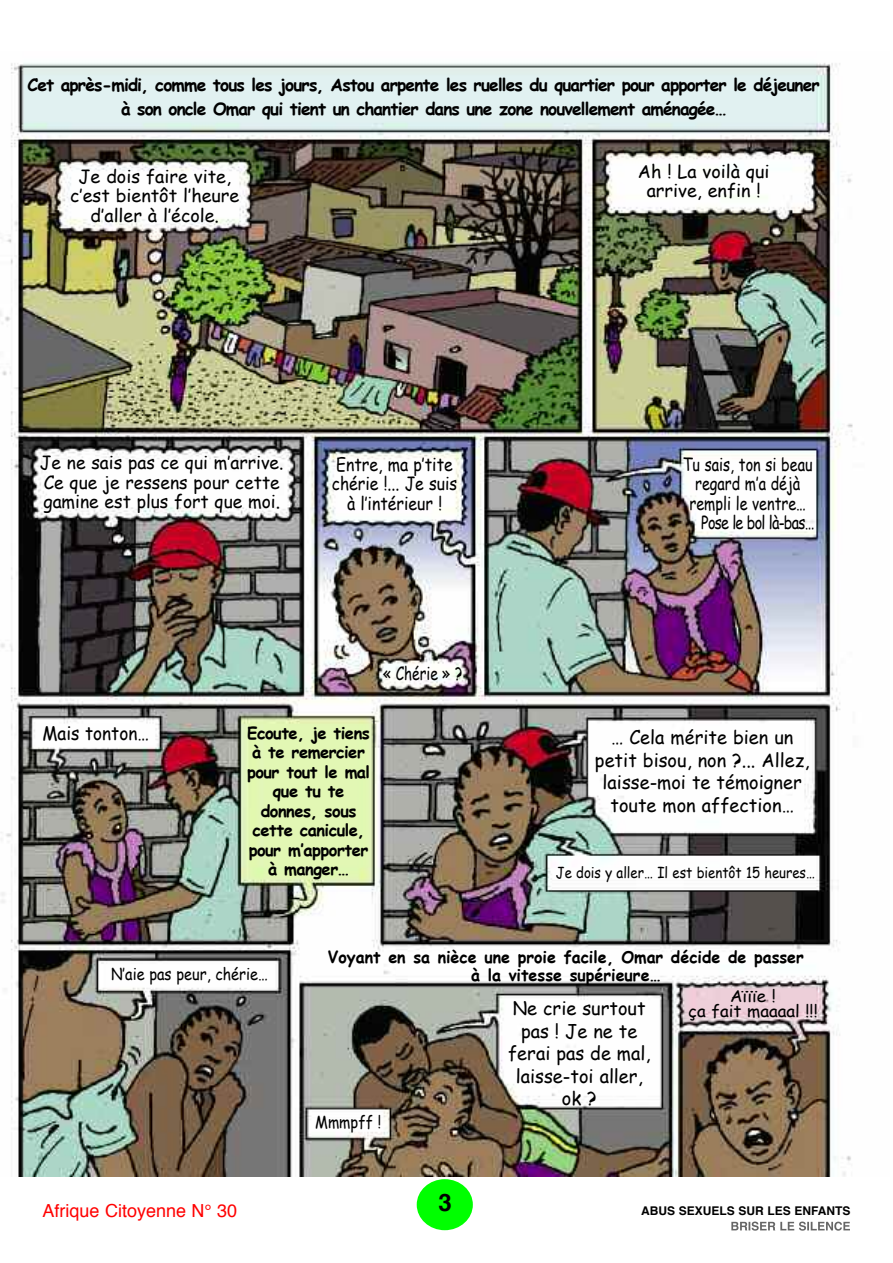
<style>
.page{position:relative;width:893px;height:1263px;background:#fff}
.page>*{position:absolute;margin:0;border:0;box-sizing:border-box;transform-origin:0 0}
.t1{font:700 24px "Helvetica";color:#000}
.t2{font:18.75px/22.5px "Comic Sans MS";color:#000;text-align:center}
.t3{font:18.75px "Comic Sans MS";color:#000;scale:.92 1}
.t4{font:18px/19.5px "Comic Sans MS";color:#000;text-align:center}
.t5{font:18px "Comic Sans MS";color:#000;scale:.8 1}
.t6{font:18px/19.5px "Comic Sans MS";color:#000;text-align:center;scale:.88 1}
.t7{font:18px "Helvetica";color:#f00}
.t8{font:18px "Comic Sans MS";letter-spacing:-.05em;color:#000;scale:.8 1}
.t9{font:18px "Comic Sans MS";color:#000;scale:.77 1}
.t10{font:700 17.25px/24px "Comic Sans MS";letter-spacing:-.05em;color:#000;text-align:center}
.t11{font:700 16.5px/19.5px "Comic Sans MS";letter-spacing:-.03em;color:#000;text-align:center}
.t12{font:700 16.5px/18px "Comic Sans MS";color:#000;text-align:center}
.t13{font:16.5px "Comic Sans MS";color:#000;scale:.88 1}
.t14{font:16.5px/15px "Comic Sans MS";color:#000;text-align:center}
.t15{font:15px "Comic Sans MS";color:#000;scale:.88 1}
.t16{font:700 12px "Helvetica";color:#000}
</style>
<div class="page">
<img style="left:0;top:63px;width:855px;height:1113px">
<svg style="left:731px;top:1221px;width:78px;height:10px"></svg>
<div style="left:417px;top:1179px;width:56px;height:51px;background:#0f0;border-radius:50%"></div>
<p class="t10" style="left:28px;top:72px;width:794px">Cet après-midi, comme tous les jours, Astou arpente les ruelles du quartier pour apporter le déjeuner à son oncle Omar qui tient un chantier dans une zone nouvellement aménagée…</p>
<p class="t4" style="left:70px;top:166px;width:171px">Je dois faire vite, c’est bientôt l’heure d’aller à l’école.</p>
<p class="t4" style="left:638px;top:161px;width:133px">Ah ! La voilà qui arrive, enfin !</p>
<p class="t4" style="left:40px;top:452px;width:245px;text-align:left">Je ne sais pas ce qui m’arrive.<br>Ce que je ressens pour cette gamine est plus fort que moi.</p>
<p class="t6" style="left:332px;top:454px;width:144px">Entre, ma p’tite chérie !... Je suis à l’intérieur !</p>
<p class="t5" style="left:683px;top:451px;width:164px">Tu sais, ton si beau</p>
<p class="t5" style="left:695px;top:470px;width:133px">regard m’a déjà</p>
<p class="t5" style="left:689px;top:490px;width:147px">rempli le ventre…</p>
<p class="t8" style="left:701px;top:509px;width:143px">Pose le bol là-bas…</p>
<p class="t9" style="left:383px;top:660px;width:104px">« Chérie » ?</p>
<p class="t11" style="left:247px;top:722px;width:125px">Ecoute, je tiens à te remercier pour tout le mal que tu te donnes, sous cette canicule, pour m’apporter à manger…</p>
<p class="t3" style="left:42px;top:720px;width:117px">Mais tonton…</p>
<p class="t2" style="left:595px;top:725px;width:216px">… Cela mérite bien un petit bisou, non ?... Allez, laisse-moi te témoigner toute mon affection…</p>
<p class="t15" style="left:556px;top:861px;width:296px">Je dois y aller… Il est bientôt 15 heures…</p>
<p class="t13" style="left:111px;top:961px;width:180px">N’aie pas peur, chérie…</p>
<p class="t7" style="left:43px;top:1203px;width:196px">Afrique Citoyenne N° 30</p>
<p class="t12" style="left:328px;top:947px;width:478px">Voyant en sa nièce une proie facile, Omar décide de passer à la vitesse supérieure…</p>
<p class="t13" style="left:315px;top:1110px;width:77px">Mmmpff !</p>
<p class="t2" style="left:508px;top:996px;width:144px">Ne crie surtout pas ! Je ne te ferai pas de mal, laisse-toi aller, ok ?</p>
<p class="t14" style="left:688px;top:987px;width:131px">Aïïïe !<br>ça fait maaaal !!!</p>
<h1 class="t1" style="left:439px;top:1193px;width:15px">3</h1>
<p class="t16" style="left:641px;top:1205px;width:211px">ABUS SEXUELS SUR LES ENFANTS</p>
</div>
